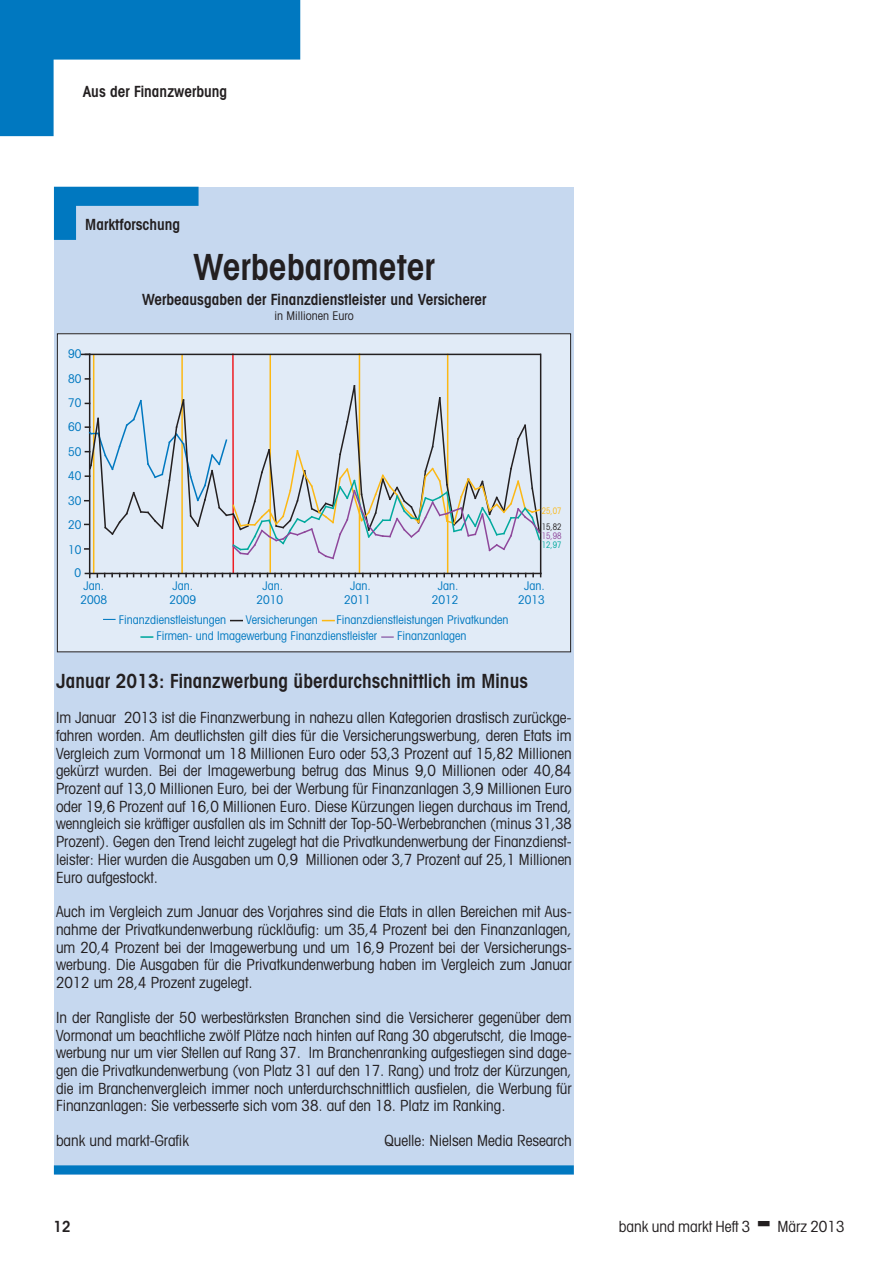
<style>
.page{position:relative;width:894px;height:1275px;background:#fff}
.page>*{position:absolute;margin:0;border:0;box-sizing:border-box;transform-origin:0 0}
.t1{font:600 condensed 36px "Avant Garde";color:#231f20}
.t2{font:600 condensed 19.5px "Avant Garde";letter-spacing:.005em;color:#231f20}
.t3{font:condensed 15.3px/17.7px "Avant Garde";letter-spacing:-.005em;color:#231f20;text-align:justify}
.t4{font:600 condensed 15.3px "Avant Garde";color:#231f20}
.t5{font:condensed 12px/14.4px "Avant Garde";color:#0078c0;text-align:center}
.t6{font:condensed 12px "Avant Garde";color:#231f20}
.t7{font:condensed 9px "Avant Garde";color:#231f20;scale:.88 1}
.t8{font:condensed 9px "Avant Garde";color:#fcb814;scale:.88 1}
.t9{font:condensed 9px "Avant Garde";color:#00a99d;scale:.88 1}
.t10{font:condensed 9px "Avant Garde";color:#8e479b;scale:.88 1}
</style>
<div class="page">
<div style="left:54px;top:187px;width:520px;height:987px;background:#c6d8ef"></div>
<div style="left:54px;top:1165px;width:520px;height:9px;background:#0078c0"></div>
<div style="left:57px;top:334px;width:513px;height:317px;background:#e1ebf7"></div>
<hr style="left:232px;top:353px;width:2px;height:220px;background:#ee1d23">
<hr style="left:269px;top:354px;width:2px;height:218px;background:#fcb814">
<hr style="left:359px;top:353px;width:1px;height:220px;background:#fcb814">
<hr style="left:447px;top:353px;width:1px;height:220px;background:#fcb814">
<hr style="left:89px;top:354px;width:1px;height:219px;background:#231f20">
<hr style="left:93px;top:354px;width:1px;height:220px;background:#fcb814">
<hr style="left:181px;top:354px;width:2px;height:219px;background:#fcb814">
<hr style="left:540px;top:354px;width:1px;height:219px;background:#231f20">
<hr style="left:90px;top:572px;width:451px;height:2px;background:#231f20">
<svg style="left:85px;top:572px;width:5px;height:5px"></svg>
<svg style="left:126px;top:574px;width:8px;height:2px"></svg>
<svg style="left:200px;top:574px;width:8px;height:2px"></svg>
<svg style="left:274px;top:574px;width:8px;height:2px"></svg>
<svg style="left:348px;top:574px;width:8px;height:2px"></svg>
<svg style="left:422px;top:574px;width:8px;height:2px"></svg>
<svg style="left:496px;top:574px;width:8px;height:2px"></svg>
<hr style="left:82px;top:353px;width:458px;height:2px;background:#231f20">
<svg style="left:231px;top:619px;width:11px;height:2px"></svg>
<svg style="left:141px;top:636px;width:12px;height:1px"></svg>
<svg style="left:323px;top:619px;width:11px;height:2px"></svg>
<svg style="left:85px;top:378px;width:456px;height:182px"></svg>
<div style="left:57px;top:333px;width:514px;height:319px;border:1px solid #231f20"></div>
<svg style="left:54px;top:187px;width:145px;height:53px"></svg>
<svg style="left:0;top:0;width:300px;height:136px"></svg>
<p class="t4" style="left:83px;top:82px;width:146px">Aus der Finanzwerbung</p>
<p class="t4" style="left:85px;top:215px;width:96px">Marktforschung</p>
<p class="t5" style="left:68px;top:346px;width:15px">90</p>
<p class="t5" style="left:68px;top:371px;width:15px">80</p>
<p class="t5" style="left:68px;top:395px;width:15px">70</p>
<p class="t5" style="left:68px;top:419px;width:15px">60</p>
<p class="t5" style="left:68px;top:444px;width:15px">50</p>
<p class="t5" style="left:68px;top:468px;width:15px">40</p>
<p class="t5" style="left:68px;top:493px;width:15px">30</p>
<p class="t5" style="left:68px;top:517px;width:15px">20</p>
<p class="t5" style="left:68px;top:542px;width:15px">10</p>
<p class="t5" style="left:74px;top:565px;width:8px">0</p>
<h1 class="t1" style="left:193px;top:244px;width:243px">Werbebarometer</h1>
<p class="t4" style="left:142px;top:290px;width:346px">Werbeausgaben der Finanzdienstleister und Versicherer</p>
<p class="t6" style="left:274px;top:308px;width:81px">in Millionen Euro</p>
<p class="t8" style="left:542px;top:505px;width:24px">25,07</p>
<p class="t9" style="left:542px;top:538px;width:24px">12,97</p>
<p class="t7" style="left:542px;top:521px;width:24px">15,82</p>
<p class="t10" style="left:542px;top:530px;width:24px">15,98</p>
<p class="t5" style="left:81px;top:578px;width:28px;text-align:left">Jan.<br>2008</p>
<p class="t5" style="left:169px;top:578px;width:28px;text-align:left">Jan.<br>2009</p>
<p class="t5" style="left:256px;top:578px;width:28px">Jan.<br>2010</p>
<p class="t5" style="left:344px;top:578px;width:28px">Jan.<br>2011</p>
<p class="t5" style="left:432px;top:578px;width:28px">Jan.<br>2012</p>
<p class="t5" style="left:518px;top:578px;width:28px">Jan.<br>2013</p>
<p class="t5" style="left:119px;top:612px;width:109px">Finanzdienstleistungen</p>
<p class="t5" style="left:246px;top:612px;width:73px">Versicherungen</p>
<p class="t5" style="left:156px;top:611px;width:354px;line-height:16px;text-align:left;text-indent:180px">Finanzdienstleistungen Privatkunden<br>Firmen- und Imagewerbung Finanzdienstleister</p>
<p class="t5" style="left:397px;top:628px;width:71px">Finanzanlagen</p>
<p class="t2" style="left:56px;top:668px;width:473px">Januar 2013: Finanzwerbung überdurchschnittlich im Minus</p>
<p class="t3" style="left:56px;top:708px;width:517px">Im Januar 2013 ist die Finanzwerbung in nahezu allen Kategorien drastisch zurückge&shy;fahren worden. Am deutlichsten gilt dies für die Versicherungswerbung, deren Etats im Vergleich zum Vormonat um 18 Millionen Euro oder 53,3 Prozent auf 15,82 Millionen gekürzt wurden. Bei der Imagewerbung betrug das Minus 9,0 Millionen oder 40,84<br>Prozent auf 13,0 Millionen Euro, bei der Werbung für Finanzanlagen 3,9 Millionen Euro oder 19,6 Prozent auf 16,0 Millionen Euro. Diese Kürzungen liegen durchaus im Trend, wenngleich sie kräftiger ausfallen als im Schnitt der Top-50-Werbebranchen (minus 31,38<br>Prozent). Gegen den Trend leicht zugelegt hat die Privatkundenwerbung der Finanzdienst&shy;leister: Hier wurden die Ausgaben um 0,9 Millionen oder 3,7 Prozent auf 25,1 Millionen Euro aufgestockt.</p>
<p class="t3" style="left:56px;top:902px;width:517px">Auch im Vergleich zum Januar des Vorjahres sind die Etats in allen Bereichen mit Aus&shy;nahme der Privatkundenwerbung rückläufig: um 35,4 Prozent bei den Finanzanlagen, um 20,4 Prozent bei der Imagewerbung und um 16,9 Prozent bei der Versicherungs&shy;werbung. Die Ausgaben für die Privatkundenwerbung haben im Vergleich zum Januar 2012 um 28,4 Prozent zugelegt.</p>
<p class="t3" style="left:56px;top:1008px;width:517px">In der Rangliste der 50 werbestärksten Branchen sind die Versicherer gegenüber dem Vormonat um beachtliche zwölf Plätze nach hinten auf Rang 30 abgerutscht, die Image&shy;werbung nur um vier Stellen auf Rang 37. Im Branchenranking aufgestiegen sind dage&shy;gen die Privatkundenwerbung (von Platz 31 auf den 17. Rang) und trotz der Kürzungen, die im Branchenvergleich immer noch unterdurchschnittlich ausfielen, die Werbung für Finanzanlagen: Sie verbesserte sich vom 38. auf den 18. Platz im Ranking.</p>
<p class="t3" style="left:56px;top:1130px;width:134px">bank und markt-Grafik</p>
<p class="t3" style="left:384px;top:1130px;width:189px">Quelle: Nielsen Media Research</p>
<p class="t4" style="left:54px;top:1216px;width:19px">12</p>
<p class="t3" style="left:619px;top:1216px;width:133px">bank und markt Heft 3</p>
<p class="t3" style="left:777px;top:1216px;width:69px">März 2013</p>
</div>
